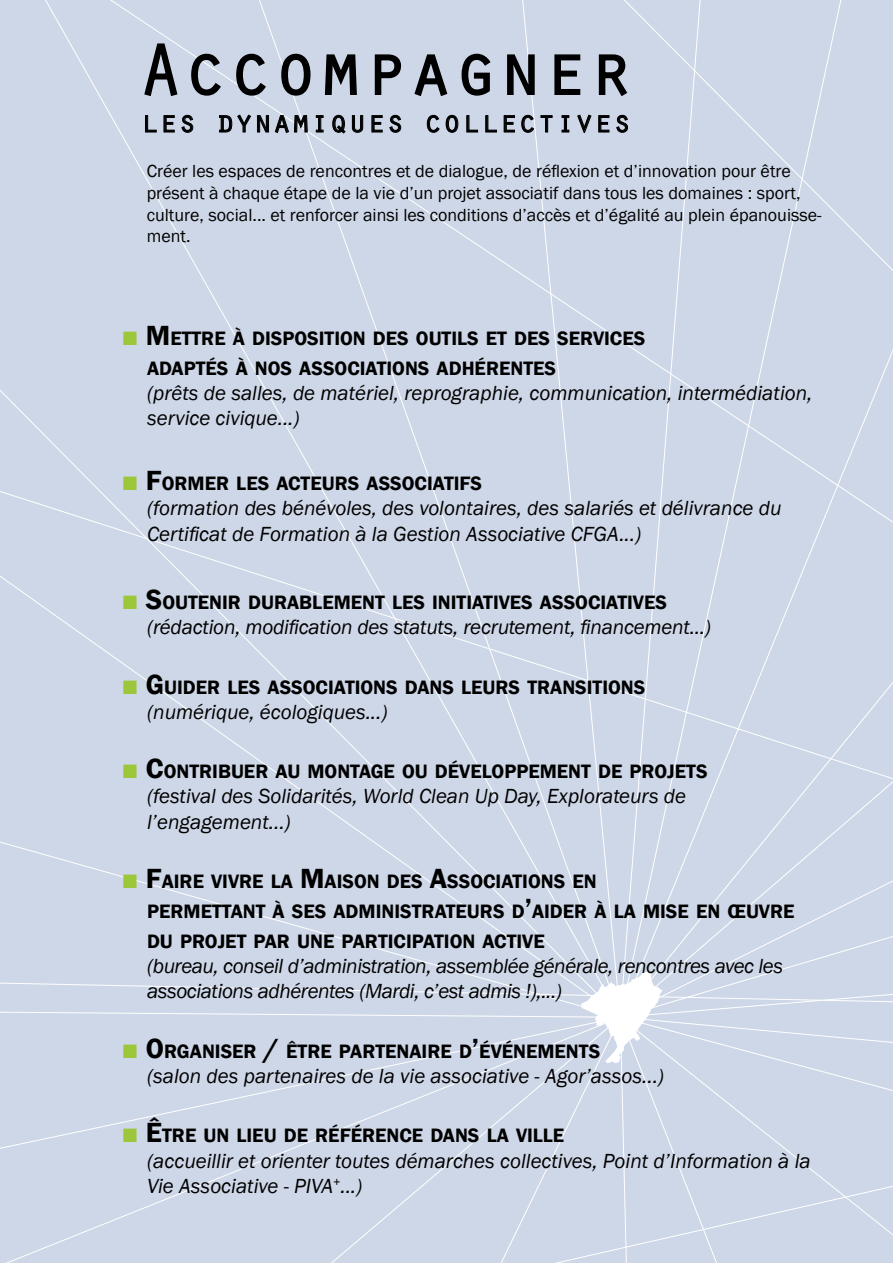
<style>
.page{position:relative;width:893px;height:1263px;background:#ced7e7}
.page>*{position:absolute;margin:0;border:0;box-sizing:border-box;transform-origin:0 0}
.t1{font:75px "Orator Std";color:#000}
.t2{font:31.5px "Orator Std";color:#000}
.t3{font:italic 21px/25.2px "Franklin Gothic";color:#000}
.t4{font:italic 21px/25.2px "Franklin Gothic";letter-spacing:-.02em;color:#000}
.t5{font:600 19.95px/30px "Franklin Gothic";color:#000}
.t6{font:18px/21.6px "Franklin Gothic";color:#000}
.s1{font-size:28.5px;color:#9dc73b}
.s2{font-size:28.5px}
</style>
<div class="page">
<h1 class="t1" style="left:138px;top:16px;width:496px">Accompagner</h1>
<h2 class="t2" style="left:140px;top:99px;width:493px">les dynamiques collectives</h2>
<p class="t6" style="left:147px;top:161px;width:676px">Créer les espaces de rencontres et de dialogue, de réflexion et d’innovation pour être présent à chaque étape de la vie d’un projet associatif dans tous les domaines : sport, culture, social... et renforcer ainsi les conditions d’accès et d’égalité au plein épanouisse&shy;ment.</p>
<p class="t5" style="left:147px;top:323px;width:500px;text-indent:-26px"><span class="s1">■</span> <span class="s2">M</span> ETTRE À DISPOSITION DES OUTILS ET DES SERVICES<br>ADAPTÉS À NOS ASSOCIATIONS ADHÉRENTES</p>
<p class="t3" style="left:147px;top:381px;width:667px">(prêts de salles, de matériel, reprographie, communication, intermédiation, service civique...)</p>
<p class="t5" style="left:122px;top:469px;width:362px"><span class="s1">■</span> <span class="s2">F</span>ORMER LES ACTEURS ASSOCIATIFS</p>
<p class="t3" style="left:147px;top:496px;width:636px">(formation des bénévoles, des volontaires, des salariés et délivrance du<br>Certificat de Formation à la Gestion Associative CFGA...)</p>
<p class="t5" style="left:122px;top:587px;width:547px"><span class="s1">■</span> <span class="s2">S</span>OUTENIR DURABLEMENT LES INITIATIVES ASSOCIATIVES</p>
<p class="t3" style="left:147px;top:615px;width:565px">(rédaction, modification des statuts, recrutement, financement...)</p>
<p class="t5" style="left:122px;top:672px;width:525px"><span class="s1">■</span> <span class="s2">G</span>UIDER LES ASSOCIATIONS DANS LEURS TRANSITIONS</p>
<p class="t3" style="left:147px;top:699px;width:242px">(numérique, écologiques...)</p>
<p class="t5" style="left:122px;top:757px;width:588px"><span class="s1">■</span> <span class="s2">C</span>ONTRIBUER AU MONTAGE OU DÉVELOPPEMENT DE PROJETS</p>
<p class="t3" style="left:147px;top:784px;width:541px">(festival des Solidarités, World Clean Up Day, Explorateurs de l’engagement...)</p>
<p class="t5" style="left:147px;top:866px;width:649px;text-indent:-26px"><span class="s1">■</span> <span class="s2">F</span>AIRE VIVRE LA <span class="s2">M</span>AISON DES <span class="s2">A</span>SSOCIATIONS EN<br>PERMETTANT À SES ADMINISTRATEURS D<span class="s2">’</span>AIDER À LA MISE EN ŒUVRE<br>DU PROJET PAR UNE PARTICIPATION ACTIVE</p>
<p class="t4" style="left:147px;top:954px;width:637px">(bureau, conseil d’administration, assemblée générale, rencontres avec les associations adhérentes (Mardi, c’est admis !),...)</p>
<p class="t5" style="left:122px;top:1036px;width:480px"><span class="s1">■</span> <span class="s2">O</span>RGANISER <span class="s2">/</span> ÊTRE PARTENAIRE D<span class="s2">’</span>ÉVÉNEMENTS</p>
<p class="t3" style="left:147px;top:1064px;width:518px">(salon des partenaires de la vie associative - Agor’assos...)</p>
<p class="t5" style="left:122px;top:1121px;width:444px"><span class="s1">■</span> <span class="s2">ê</span>TRE UN LIEU DE RÉFÉRENCE DANS LA VILLE</p>
<p class="t3" style="left:147px;top:1148px;width:665px">(accueillir et orienter toutes démarches collectives, Point d’Information à la<br>Vie Associative - PIVA<sup>+</sup>...)</p>
</div>
